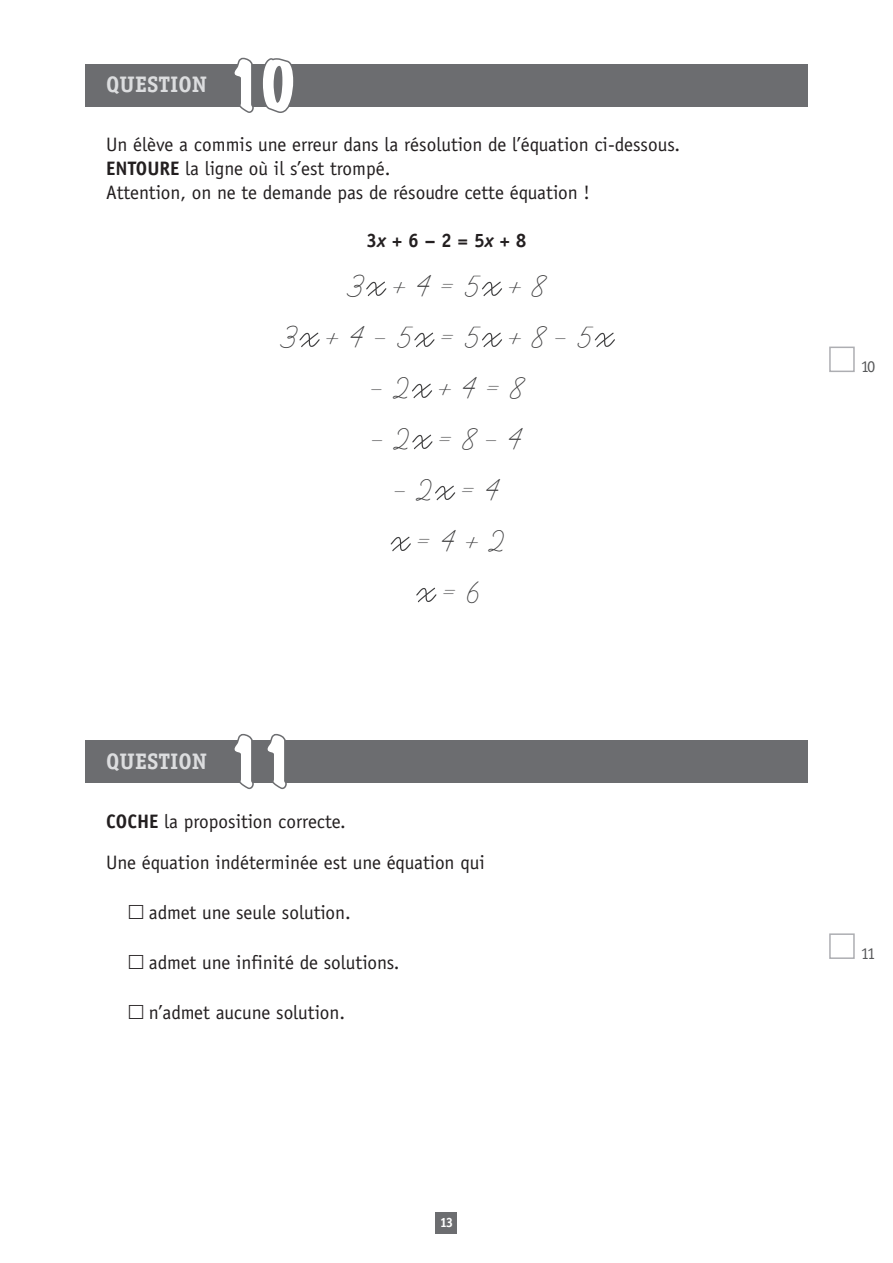
<style>
.page{position:relative;width:893px;height:1263px;background:#fff}
.page>*{position:absolute;margin:0;border:0;box-sizing:border-box;transform-origin:0 0}
.t1{font:expanded 60px "Marker Felt";color:#fff}
.t2{font:37.5px/51px "Learning Curve";color:#3e3e3f;text-align:center}
.t3{font:700 22.5px "Officina Serif";color:#dcdddf}
.t4{font:19.5px/24px "Officina Sans";color:#231f20}
.t5{font:700 19.5px "Officina Sans";color:#231f20}
.t6{font:16.5px "Officina Serif";color:#57585a}
.t7{font:700 13.5px "Officina Serif";color:#fff}
.s1{font-weight:700}
.s2{font-style:italic}
.s3{font-size:52.5px}
</style>
<div class="page">
<div style="left:436px;top:1212px;width:21px;height:21px;background:#6c6d70"></div>
<div style="left:85px;top:740px;width:723px;height:42px;background:#6c6d70"></div>
<div style="left:85px;top:64px;width:723px;height:42px;background:#6c6d70"></div>
<svg style="left:231px;top:733px;width:25px;height:57px"></svg>
<svg style="left:264px;top:733px;width:25px;height:57px"></svg>
<svg style="left:231px;top:57px;width:65px;height:56px"></svg>
<div style="left:829px;top:933px;width:26px;height:26px;border:2px solid #adaeb2"></div>
<div style="left:829px;top:347px;width:26px;height:25px;border:2px solid #adaeb2"></div>
<p class="t3" style="left:106px;top:71px;width:65px">QUESTION</p>
<h1 class="t1" style="left:225px;top:39px;width:74px">10</h1>
<p class="t4" style="left:106px;top:132px;width:575px">Un élève a commis une erreur dans la résolution de l’équation ci-dessous.<br><span class="s1">ENTOURE</span> la ligne où il s’est trompé.<br>Attention, on ne te demande pas de résoudre cette équation !</p>
<p class="t5" style="left:366px;top:228px;width:162px">3<span class="s2">x</span> + 6 – 2 = 5<span class="s2">x</span> + 8</p>
<h2 class="t2" style="left:282px;top:263px;width:331px">3<span class="s3">x</span> + 4 = 5<span class="s3">x</span> + 8<br>3<span class="s3">x</span> + 4 – 5<span class="s3">x</span> = 5<span class="s3">x</span> + 8 – 5<span class="s3">x</span></h2>
<h2 class="t2" style="left:370px;top:365px;width:154px">– 2<span class="s3">x</span> + 4 = 8</h2>
<h2 class="t2" style="left:371px;top:416px;width:153px">– 2<span class="s3">x</span> = 8 – 4</h2>
<h2 class="t2" style="left:388px;top:467px;width:118px">– 2<span class="s3">x</span> = 4 <span class="s3">x</span> = 4 + 2 <span class="s3">x</span> = 6</h2>
<p class="t3" style="left:106px;top:747px;width:65px">QUESTION</p>
<h1 class="t1" style="left:225px;top:715px;width:74px">11</h1>
<p class="t4" style="left:106px;top:800px;width:380px;line-height:41px"><span class="s1">COCHE</span> la proposition correcte.<br>Une équation indéterminée est une équation qui</p>
<p class="t4" style="left:149px;top:900px;width:204px">admet une seule solution.</p>
<p class="t4" style="left:149px;top:950px;width:252px">admet une infinité de solutions.</p>
<p class="t4" style="left:149px;top:1000px;width:198px">n’admet aucune solution.</p>
<p class="t7" style="left:440px;top:1214px;width:15px">13</p>
<p class="t6" style="left:861px;top:357px;width:16px">10</p>
<p class="t6" style="left:861px;top:944px;width:16px">11</p>
</div>
